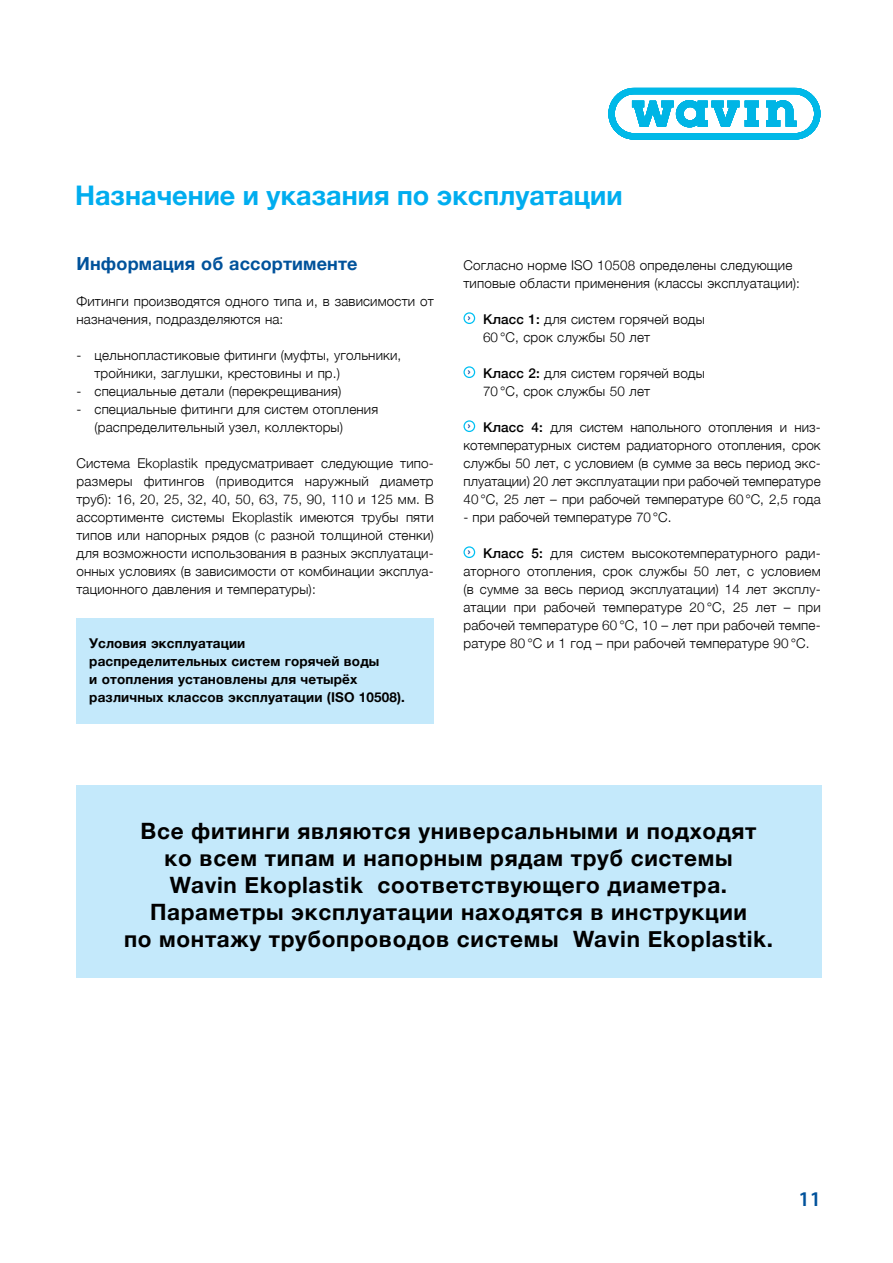
<style>
.page{position:relative;width:893px;height:1263px;background:#fff}
.page>*{position:absolute;margin:0;border:0;box-sizing:border-box;transform-origin:0 0}
.t1{font:700 27px "Helvetica Neue";color:#00adef}
.t2{font:700 22.5px/27px "Helvetica Neue";letter-spacing:.03em;color:#000;text-align:center}
.t3{font:600 21px "Myriad Pro";color:#00529b}
.t4{font:700 18px "Helvetica Neue";letter-spacing:.01em;color:#00529b}
.t5{font:300 13.5px/18px "Helvetica Neue";letter-spacing:.01em;color:#000}
.t6{font:700 13.5px/18px "Helvetica Neue";letter-spacing:.01em;color:#000}
.s1{font-weight:500}
</style>
<div class="page">
<svg style="left:608px;top:88px;width:212px;height:52px"></svg>
<div style="left:77px;top:618px;width:357px;height:105px;background:#c4e9fb"></div>
<div style="left:463px;top:312px;width:12px;height:12px;border:1px solid #00c0f3;border-radius:50%"></div>
<svg style="left:467px;top:316px;width:4px;height:5px"></svg>
<div style="left:463px;top:366px;width:12px;height:12px;border:1px solid #00c0f3;border-radius:50%"></div>
<svg style="left:467px;top:370px;width:4px;height:5px"></svg>
<div style="left:463px;top:420px;width:12px;height:12px;border:1px solid #00c0f3;border-radius:50%"></div>
<svg style="left:467px;top:424px;width:4px;height:5px"></svg>
<div style="left:463px;top:546px;width:12px;height:12px;border:1px solid #00c0f3;border-radius:50%"></div>
<svg style="left:467px;top:550px;width:4px;height:5px"></svg>
<div style="left:76px;top:785px;width:745px;height:193px;background:#c4e9fb"></div>
<h1 class="t1" style="left:75px;top:174px;width:549px">Назначение и указания по эксплуатации</h1>
<h3 class="t4" style="left:77px;top:249px;width:283px">Информация об ассортименте</h3>
<p class="t5" style="left:77px;top:291px;width:359px">Фитинги производятся одного типа и, в зависимости от назначения, подразделяются на:</p>
<p class="t5" style="left:95px;top:345px;width:308px;text-indent:-18px">- цельнопластиковые фитинги (муфты, угольники, тройники, заглушки, крестовины и пр.)</p>
<p class="t5" style="left:77px;top:381px;width:266px">- специальные детали (перекрещивания)</p>
<p class="t5" style="left:95px;top:399px;width:285px;text-indent:-18px">- специальные фитинги для систем отопления (распределительный узел, коллекторы)</p>
<p class="t5" style="left:77px;top:453px;width:359px;text-align:justify">Системa Ekoplastik предусматривает следующие типо&shy;раз меры фитингов (приво дится наружный диаметр труб): 16, 20, 25, 32, 40, 50, 63, 75, 90, 110 и 125 мм. В ассортименте системы Ekoplastik имеются трубы пяти типов или напорных рядов (c разной толщиной стенки) для возможности использования в разных эксплуатаци&shy;онных условиях (в зависимости от комбинации эксплуа&shy;тационного давления и температуры):</p>
<p class="t6" style="left:89px;top:635px;width:317px">Условия эксплуатации<br>распределительных систем горячей воды<br>и отопления установлены для четырёх различных классов эксплуатации (ISO 10508).</p>
<p class="t5" style="left:463px;top:255px;width:338px">Согласно норме ISO 10508 определены следующие типовые области применения (классы эксплуатации):</p>
<p class="t5" style="left:483px;top:309px;width:223px"><span class="s1">Класс 1:</span> для систем горячей воды<br>60 °С, срок службы 50 лет</p>
<p class="t5" style="left:483px;top:363px;width:223px"><span class="s1">Класс 2:</span> для систем горячей воды<br>70 °С, срок службы 50 лет</p>
<p class="t5" style="left:463px;top:417px;width:359px;text-align:justify;text-indent:20px"><span class="s1">Класс 4:</span> для систем напольного отопления и низ&shy;котемпературных систем радиаторного отопления, срок службы 50 лет, с условием (в сумме за весь период экс&shy;плуатации) 20 лет эксплуатации при рабочей температуре 40°С, 25 лет – при рабочей температуре 60°C, 2,5 года</p>
<p class="t5" style="left:463px;top:507px;width:209px">- при рабочей температуре 70°C.</p>
<p class="t5" style="left:463px;top:543px;width:359px;text-align:justify;text-indent:19px"><span class="s1">Класс 5:</span> для систем высокотемпературного ради&shy;аторного отопления, срок службы 50 лет, с условием (в сумме за весь период эксплуатации) 14 лет эксплу&shy;атации при рабочей температуре 20 °С, 25 лет – при рабочей температуре 60 °С, 10 – лет при рабочей темпе&shy;ратуре 80 °С и 1 год – при рабочей температуре 90 °С.</p>
<p class="t2" style="left:124px;top:818px;width:650px">Все фитинги являются универсальными и подходят<br>ко всем типам и напорным рядам труб системы<br>Wavin Ekoplastik соответствующего диаметра.<br>Параметры эксплуатации находятся в инструкции<br>по монтажу трубопроводов системы Wavin Ekoplastik.</p>
<h3 class="t3" style="left:798px;top:1187px;width:24px">11</h3>
</div>
